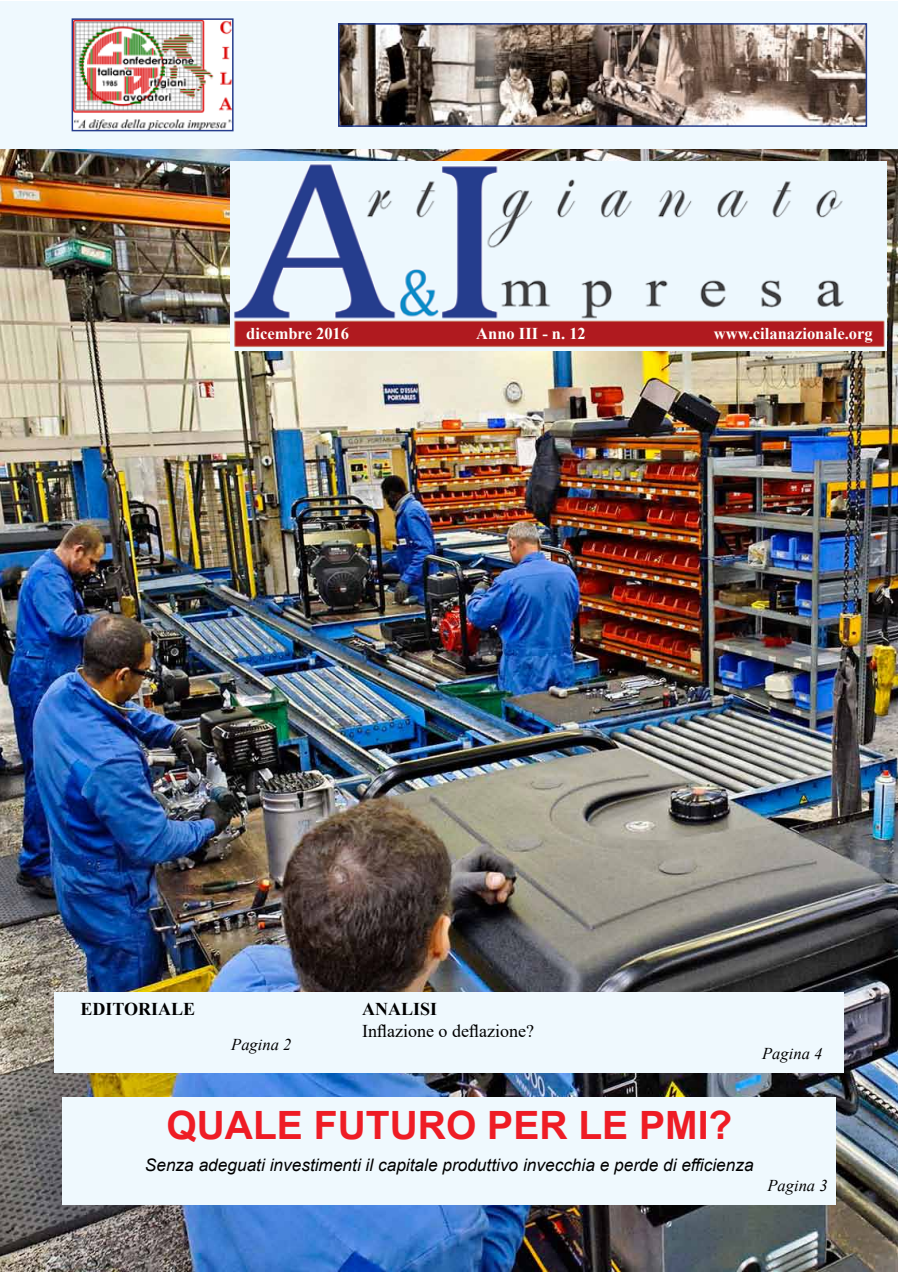
<style>
.page{position:relative;width:898px;height:1272px;background:#fff}
.page>*{position:absolute;margin:0;border:0;box-sizing:border-box;transform-origin:0 0}
.t1{font:700 39px "Arial";color:#ee1c25}
.t2{font:18px "Times New Roman";color:#000}
.t3{font:700 18px "Times New Roman";color:#000}
.t4{font:italic 17.25px "Arial";color:#000}
.t5{font:700 16.5px "Times New Roman";color:#fffffb}
.t6{font:italic 16.5px "Times New Roman";color:#000}
</style>
<div class="page">
<img style="left:0;top:148px;width:897px;height:1123px">
<div style="left:62px;top:1097px;width:773px;height:108px;background:#eff9fe"></div>
<div style="left:1px;top:1px;width:896px;height:147px;background:#eff9fe"></div>
<div style="left:54px;top:991px;width:790px;height:81px;background:#eff9fe"></div>
<img style="left:341px;top:26px;width:522px;height:98px">
<div style="left:338px;top:23px;width:528px;height:104px;border:2px solid #253d8d"></div>
<img style="left:231px;top:162px;width:654px;height:189px">
<img style="left:75px;top:21px;width:155px;height:107px">
<div style="left:72px;top:18px;width:161px;height:113px;border:2px solid #253d8d"></div>
<p class="t5" style="left:246px;top:321px;width:104px">dicembre 2016</p>
<p class="t5" style="left:476px;top:321px;width:111px">Anno III - n. 12</p>
<p class="t5" style="left:713px;top:321px;width:160px">www.cilanazionale.org</p>
<p class="t3" style="left:80px;top:995px;width:116px">EDITORIALE</p>
<p class="t3" style="left:362px;top:995px;width:77px">ANALISI</p>
<p class="t2" style="left:362px;top:1018px;width:173px">Inflazione o deflazione?</p>
<p class="t6" style="left:231px;top:1033px;width:62px">Pagina 2</p>
<p class="t6" style="left:762px;top:1041px;width:62px">Pagina 4</p>
<h1 class="t1" style="left:166px;top:1097px;width:567px">QUALE FUTURO PER LE PMI?</h1>
<p class="t4" style="left:145px;top:1153px;width:610px">Senza adeguati investimenti il capitale produttivo invecchia e perde di efficienza</p>
<p class="t6" style="left:767px;top:1173px;width:62px">Pagina 3</p>
</div>
